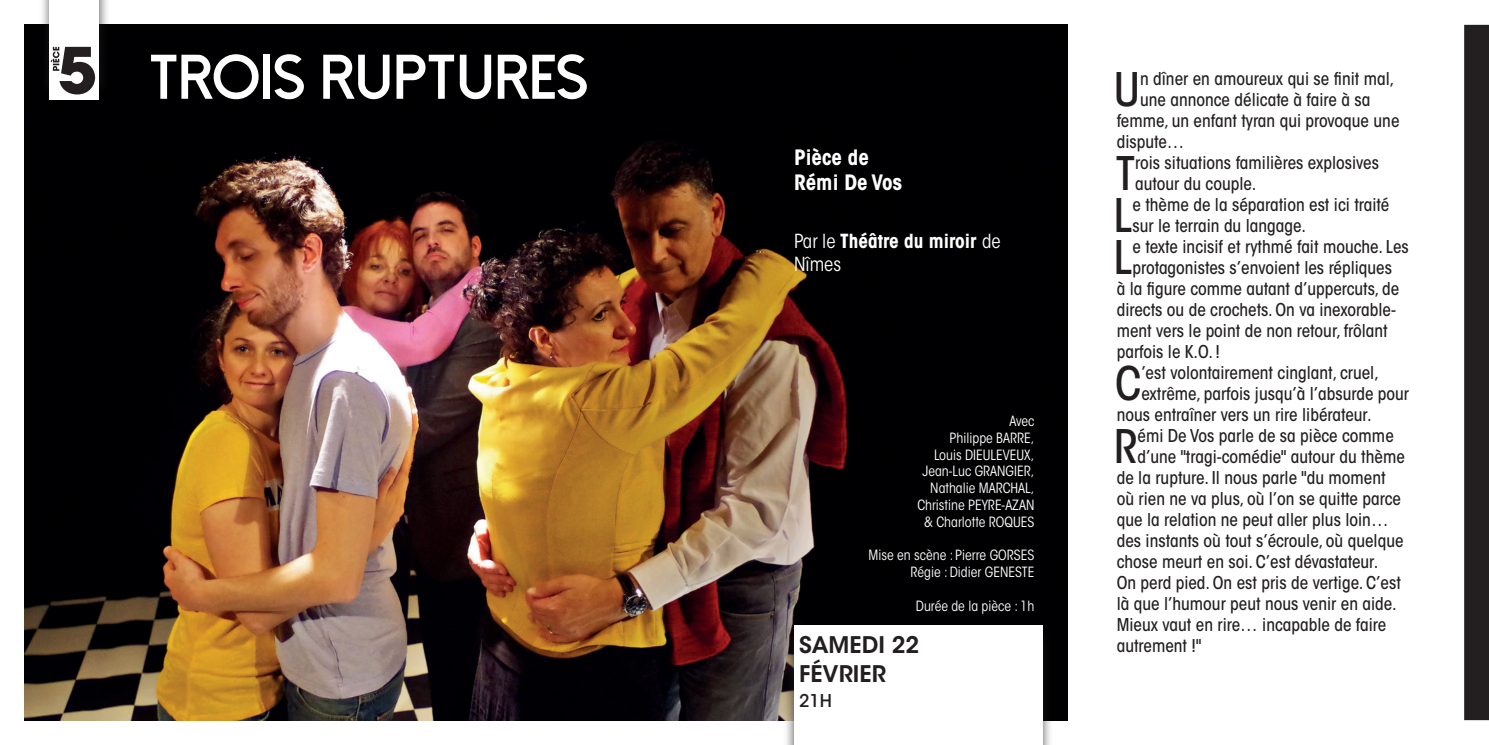
<style>
.page{position:relative;width:1489px;height:745px;background:#fff}
.page>*{position:absolute;margin:0;border:0;box-sizing:border-box;transform-origin:0 0}
.t1{font:800 63px "Dolce Vita";letter-spacing:-.01em;color:#fff}
.t2{font:500 condensed 45.85px "ITC Avant Garde Std";color:#231f20}
.t3{font:600 22.75px/29.4px "ITC Avant Garde Std";color:#231f20}
.t4{font:700 condensed 21px/25.2px "ITC Avant Garde Std";color:#fff}
.t5{font:700 condensed 19.25px/23.1px "ITC Avant Garde Std";color:#fff}
.t6{font:500 condensed 17.5px/21px "ITC Avant Garde Std";color:#231f20}
.t7{font:500 17.5px "ITC Avant Garde Std";color:#231f20}
.t8{font:condensed 14px/16.8px "ITC Avant Garde Std";color:#fff;text-align:right}
.s1{font-weight:400}
</style>
<div class="page">
<img style="left:25px;top:25px;width:1042px;height:694px">
<div style="left:39px;top:0;width:71px;height:100px;background:#231f20;opacity:.75"></div>
<div style="left:50px;top:0;width:49px;height:99px;background:#fff"></div>
<div style="left:783px;top:624px;width:269px;height:120px;background:#231f20;opacity:.75"></div>
<div style="left:794px;top:625px;width:248px;height:119px;background:#fff"></div>
<svg style="left:1464px;top:25px;width:24px;height:694px;background:#292526"></svg>
<svg style="left:51px;top:47px;width:44px;height:47px"></svg>
<h1 class="t1" style="left:149px;top:45px;width:441px">TROIS RUPTURES</h1>
<p class="t4" style="left:794px;top:144px;width:109px">Pièce de<br>Rémi De Vos</p>
<p class="t5" style="left:794px;top:229px;width:208px"><span class="s1">Par le</span> Théâtre du miroir <span class="s1">de<br>Nîmes</span></p>
<p class="t8" style="left:917px;top:412px;width:118px">Avec<br>Philippe BARRE,<br>Louis DIEULEVEUX,<br>Jean-Luc GRANGIER,<br>Nathalie MARCHAL,<br>Christine PEYRE-AZAN &amp; Charlotte ROQUES</p>
<p class="t8" style="left:868px;top:546px;width:167px">Mise en scène : Pierre GORSES<br>Régie : Didier GENESTE</p>
<p class="t8" style="left:915px;top:597px;width:120px">Durée de la pièce : 1h</p>
<h3 class="t3" style="left:799px;top:629px;width:122px">SAMEDI 22<br>FÉVRIER</h3>
<p class="t7" style="left:799px;top:688px;width:34px">21h</p>
<h2 class="t2" style="left:1113px;top:61px;width:28px">U</h2>
<p class="t6" style="left:1139px;top:68px;width:256px">n dîner en amoureux qui se finit mal,</p>
<p class="t6" style="left:1139px;top:89px;width:232px">une annonce délicate à faire à sa</p>
<p class="t6" style="left:1116px;top:110px;width:284px">femme, un enfant tyran qui provoque une</p>
<p class="t6" style="left:1116px;top:131px;width:69px">dispute…</p>
<h2 class="t2" style="left:1115px;top:145px;width:21px">T</h2>
<p class="t6" style="left:1135px;top:152px;width:245px">rois situations familières explosives autour du couple.</p>
<h2 class="t2" style="left:1113px;top:187px;width:20px">L</h2>
<p class="t6" style="left:1132px;top:194px;width:258px">e thème de la séparation est ici traité sur le terrain du langage.</p>
<h2 class="t2" style="left:1113px;top:229px;width:20px">L</h2>
<p class="t6" style="left:1132px;top:236px;width:278px">e texte incisif et rythmé fait mouche. Les</p>
<p class="t6" style="left:1132px;top:257px;width:261px">protagonistes s’envoient les répliques</p>
<p class="t6" style="left:1116px;top:278px;width:284px">à la figure comme autant d’uppercuts, de</p>
<p class="t6" style="left:1116px;top:299px;width:281px">directs ou de crochets. On va inexorable-</p>
<p class="t6" style="left:1116px;top:320px;width:272px">ment vers le point de non retour, frôlant</p>
<p class="t6" style="left:1116px;top:341px;width:105px">parfois le K.O. !</p>
<h2 class="t2" style="left:1114px;top:355px;width:28px">C</h2>
<p class="t6" style="left:1141px;top:362px;width:239px">’est volontairement cinglant, cruel,</p>
<p class="t6" style="left:1141px;top:383px;width:269px">extrême, parfois jusqu’à l’absurde pour</p>
<p class="t6" style="left:1116px;top:404px;width:256px">nous entraîner vers un rire libérateur.</p>
<h2 class="t2" style="left:1113px;top:418px;width:25px">R</h2>
<p class="t6" style="left:1137px;top:425px;width:258px">émi De Vos parle de sa pièce comme</p>
<p class="t6" style="left:1137px;top:446px;width:269px">d’une "tragi-comédie" autour du thème</p>
<p class="t6" style="left:1116px;top:467px;width:270px">de la rupture. Il nous parle "du moment</p>
<p class="t6" style="left:1116px;top:488px;width:286px">où rien ne va plus, où l’on se quitte parce</p>
<p class="t6" style="left:1116px;top:509px;width:273px">que la relation ne peut aller plus loin…</p>
<p class="t6" style="left:1116px;top:530px;width:288px">des instants où tout s’écroule, où quelque</p>
<p class="t6" style="left:1116px;top:551px;width:263px">chose meurt en soi. C’est dévastateur.</p>
<p class="t6" style="left:1116px;top:572px;width:286px">On perd pied. On est pris de vertige. C’est</p>
<p class="t6" style="left:1116px;top:593px;width:281px">là que l’humour peut nous venir en aide.</p>
<p class="t6" style="left:1116px;top:614px;width:271px">Mieux vaut en rire… incapable de faire</p>
<p class="t6" style="left:1116px;top:635px;width:86px">autrement !"</p>
</div>
